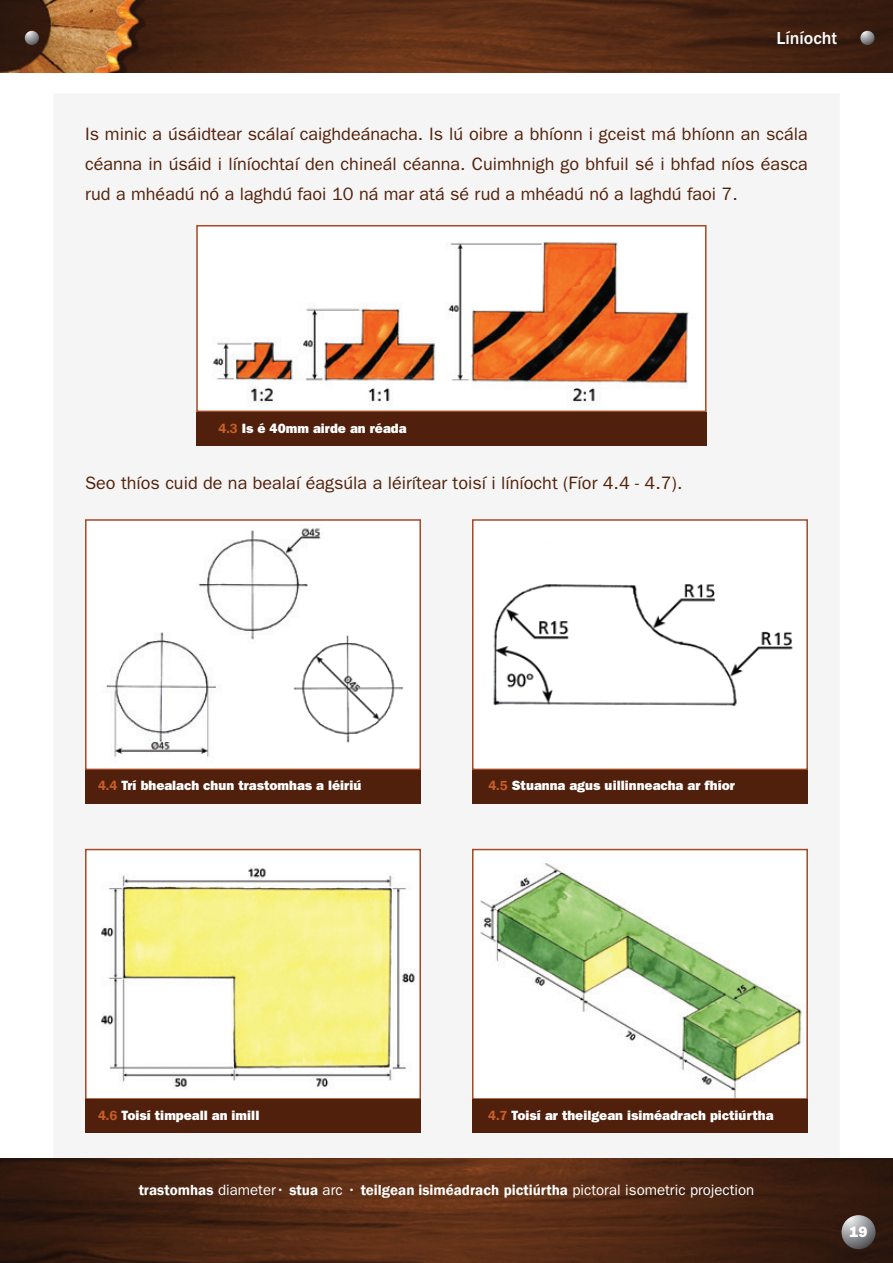
<style>
.page{position:relative;width:893px;height:1263px;background:#fff}
.page>*{position:absolute;margin:0;border:0;box-sizing:border-box;transform-origin:0 0}
.Body_Copy{font:18px/30px "ITC Franklin Gothic Std";color:#522109;text-align:justify}
.header_text_for_book{font:500 18px "ITC Franklin Gothic Std";color:#fff}
.t1{font:600 15px "Franklin Gothic";color:#fff}
.t2{font:15px "ITC Franklin Gothic Std Hvy";color:#fff}
.photo_caption_bold{font:13.5px "ITC Franklin Gothic Std Hvy";color:#fff}
.s1{font-family:"Franklin Gothic";font-weight:600;color:#cb5e28}
.s2{font-family:"ITC Franklin Gothic Std";font-weight:400}
</style>
<div class="page">
<img style="left:0;top:1159px;width:893px;height:104px">
<img style="left:0;top:0;width:893px;height:72px">
<svg style="left:860px;top:31px;width:14px;height:14px"></svg>
<svg style="left:25px;top:31px;width:14px;height:14px"></svg>
<svg style="left:841px;top:1215px;width:34px;height:34px"></svg>
<img style="left:493px;top:584px;width:300px;height:122px">
<div style="left:472px;top:519px;width:336px;height:251px;border:2px solid #a54923"></div>
<img style="left:101px;top:868px;width:314px;height:220px">
<div style="left:85px;top:849px;width:336px;height:251px;border:2px solid #a54923"></div>
<img style="left:213px;top:242px;width:476px;height:161px">
<div style="left:196px;top:225px;width:510px;height:187px;border:2px solid #a54923"></div>
<div style="left:196px;top:412px;width:510px;height:34px;background:#50200c"></div>
<img style="left:480px;top:863px;width:322px;height:234px">
<div style="left:472px;top:849px;width:336px;height:251px;border:2px solid #a54923"></div>
<div style="left:472px;top:770px;width:336px;height:34px;background:#50200c"></div>
<div style="left:472px;top:1100px;width:336px;height:33px;background:#50200c"></div>
<div style="left:85px;top:1100px;width:336px;height:33px;background:#50200c"></div>
<div style="left:85px;top:519px;width:336px;height:251px;background:#fff;border:2px solid #a54923"></div>
<img style="left:106px;top:632px;width:110px;height:126px">
<img style="left:293px;top:635px;width:111px;height:108px">
<img style="left:180px;top:528px;width:143px;height:115px">
<div style="left:85px;top:770px;width:336px;height:34px;background:#50200c"></div>
<p class="header_text_for_book" style="left:776px;top:28px;width:62px">Líníocht</p>
<p class="Body_Copy" style="left:85px;top:119px;width:724px">Is minic a úsáidtear scálaí caighdeánacha. Is lú oibre a bhíonn i gceist má bhíonn an scála céanna in úsáid i líníochtaí den chineál céanna. Cuimhnigh go bhfuil sé i bhfad níos éasca rud a mhéadú nó a laghdú faoi 10 ná mar atá sé rud a mhéadú nó a laghdú faoi 7.</p>
<p class="photo_caption_bold" style="left:218px;top:421px;width:190px"><span class="s1">4.3</span> Is é 40mm airde an réada</p>
<p class="Body_Copy" style="left:85px;top:468px;width:599px">Seo thíos cuid de na bealaí éagsúla a léirítear toisí i líníocht (Fíor 4.4 - 4.7).</p>
<p class="photo_caption_bold" style="left:98px;top:778px;width:265px"><span class="s1">4.4</span> Trí bhealach chun trastomhas a léiriú</p>
<p class="photo_caption_bold" style="left:488px;top:778px;width:248px"><span class="s1">4.5</span> Stuanna agus uillinneacha ar fhíor</p>
<p class="photo_caption_bold" style="left:98px;top:1107px;width:163px"><span class="s1">4.6</span> Toisí timpeall an imill</p>
<p class="photo_caption_bold" style="left:488px;top:1107px;width:287px"><span class="s1">4.7</span> Toisí ar theilgean isiméadrach pictiúrtha</p>
<p class="t1" style="left:139px;top:1180px;width:617px">trastomhas <span class="s2">diameter•</span> stua <span class="s2">arc •</span> teilgean isiméadrach pictiúrtha <span class="s2">pictoral isometric projection</span></p>
<p class="t2" style="left:849px;top:1223px;width:19px">19</p>
</div>
